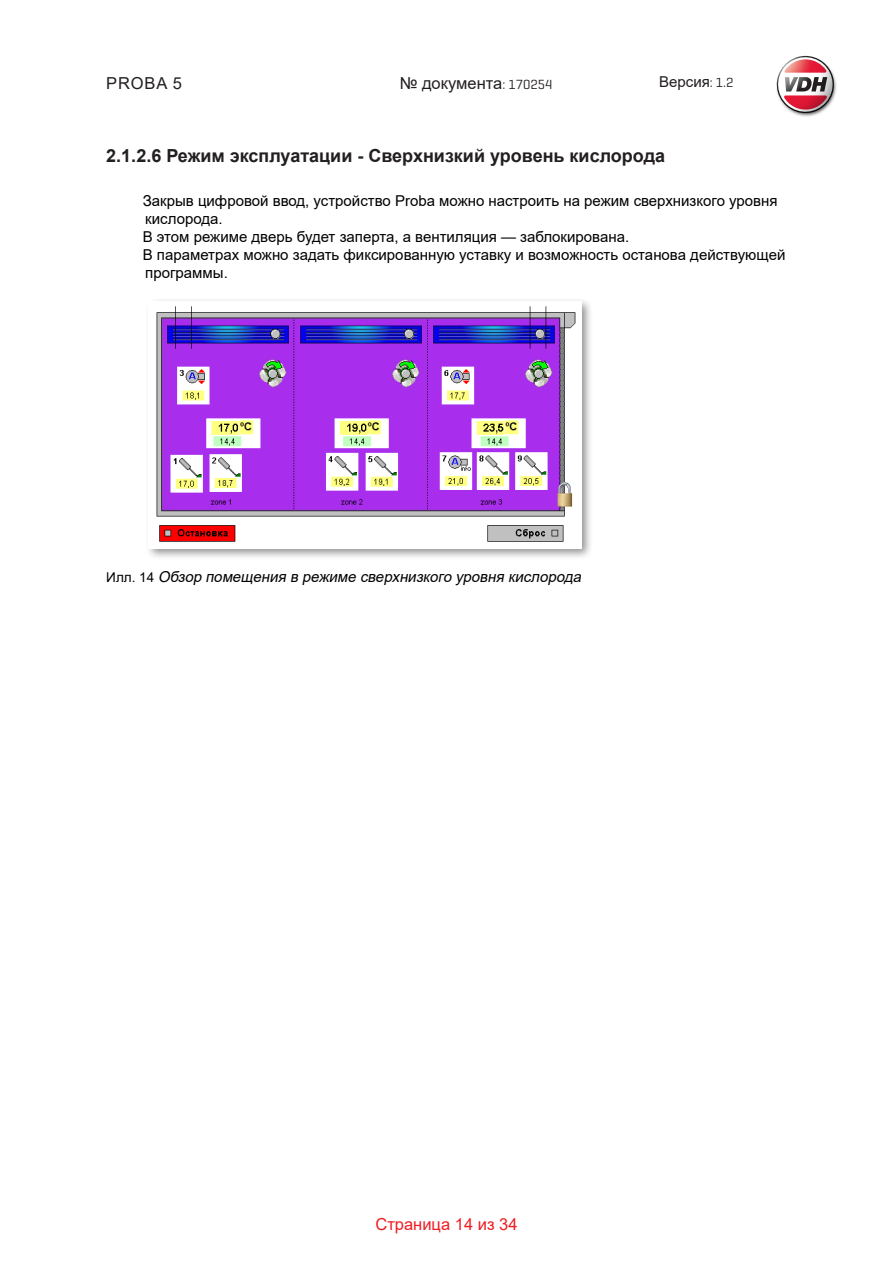
<style>
.page{position:relative;width:893px;height:1263px;background:#fff}
.page>*{position:absolute;margin:0;border:0;box-sizing:border-box;transform-origin:0 0}
.t1{font:700 18px "Arial";color:#231f20}
.t2{font:16.5px "Arial";color:#231f20}
.t3{font:16.5px "Arial";color:#ee1d23}
.PlatteTekst_opsomming{font:15px/18px "Arial";color:#000}
.t4{font:italic 15px "Arial";color:#000}
.t5{font:15px "Arial";color:#231f20}
.s1{font-family:"Geogrotesque";font-size:13.5px}
.s2{font-style:normal;font-size:13.5px}
</style>
<div class="page">
<svg style="left:776px;top:55px;width:61px;height:61px"></svg>
<div style="left:145px;top:298px;width:449px;height:263px;background:#231f20;opacity:.5"></div>
<img style="left:149px;top:302px;width:432px;height:246px">
<p class="t2" style="left:106px;top:71px;width:77px">PROBA 5</p>
<p class="t2" style="left:400px;top:71px;width:154px">№ документа<span class="s1">: 170254</span></p>
<p class="t5" style="left:659px;top:72px;width:76px">Версия<span class="s1">: 1.2</span></p>
<p class="t1" style="left:106px;top:143px;width:560px">2.1.2.6 Режим эксплуатации - Сверхнизкий уровень кислорода</p>
<p class="PlatteTekst_opsomming" style="left:143px;top:192px;width:636px">Закрыв цифровой ввод, устройство Proba можно настроить на режим сверхнизкого уровня кислорода.</p>
<p class="PlatteTekst_opsomming" style="left:143px;top:228px;width:488px">В этом режиме дверь будет заперта, а вентиляция — заблокирована.</p>
<p class="PlatteTekst_opsomming" style="left:143px;top:246px;width:644px">В параметрах можно задать фиксированную уставку и возможность останова действующей программы.</p>
<p class="t4" style="left:106px;top:566px;width:480px"><span class="s2">И л л . 1 4</span> Обзор помещения в режиме сверхнизкого уровня кислорода</p>
<p class="t3" style="left:375px;top:1212px;width:144px">Cтраница 14 из 34</p>
</div>
